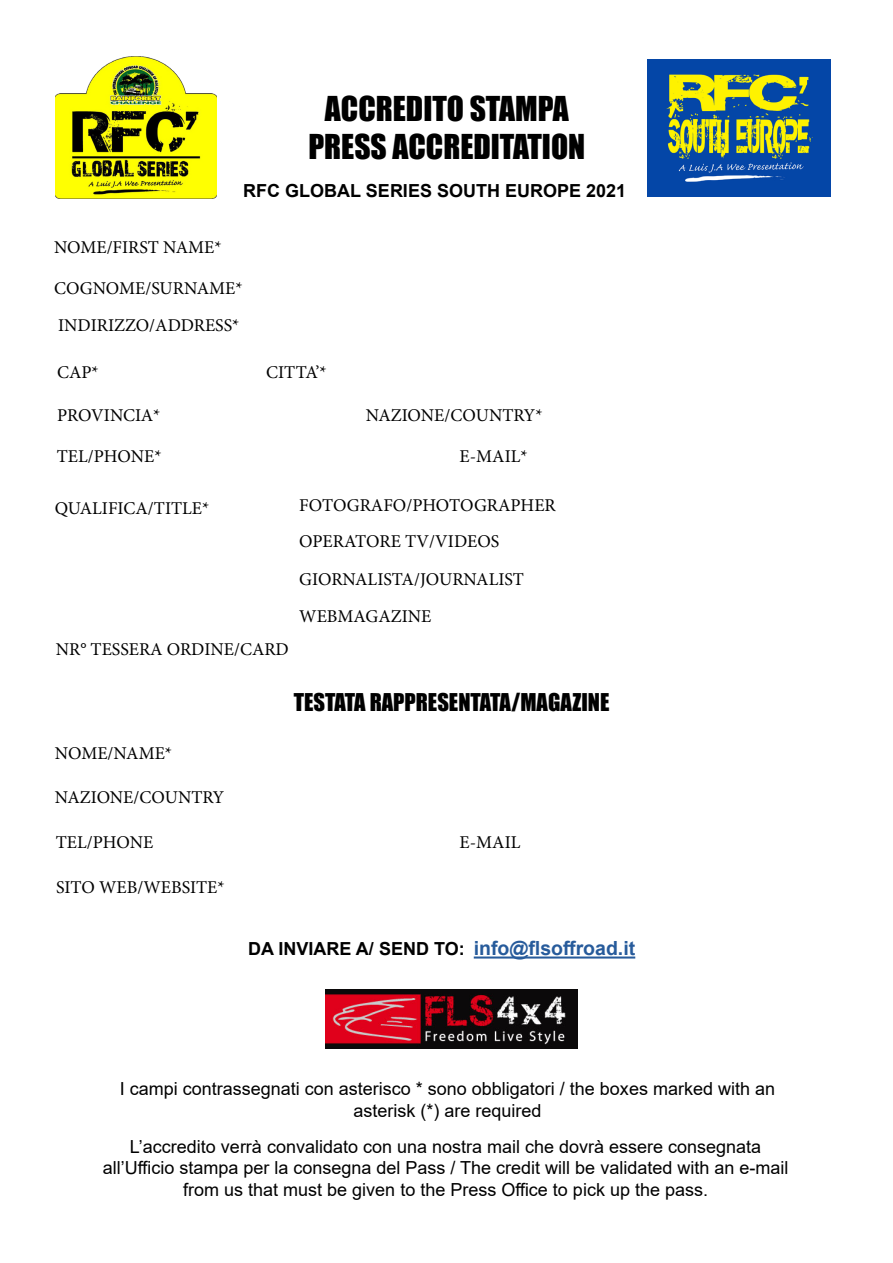
<style>
.page{position:relative;width:893px;height:1263px;background:#fff}
.page>*{position:absolute;margin:0;border:0;box-sizing:border-box;transform-origin:0 0}
.t1{font:31.5px/37.8px "Impact";color:#000;text-align:center}
.t2{font:22.5px "Impact";color:#000}
.t3{font:18px/21.6px "Arial";color:#000;text-align:center}
.t4{font:18px/36.9px "Minion Pro";color:#000}
.t5{font:700 18px "Arial";color:#000}
.s1{font-size:19.5px;color:#275b9b}
</style>
<div class="page">
<img style="left:325px;top:989px;width:252px;height:59px">
<img style="left:55px;top:56px;width:161px;height:143px">
<hr style="left:474px;top:956px;width:161px;height:2px;background:#275b9b">
<img style="left:648px;top:60px;width:182px;height:137px">
<h1 class="t1" style="left:308px;top:89px;width:278px">ACCREDITO STAMPA<br>PRESS ACCREDITATION</h1>
<p class="t5" style="left:243px;top:178px;width:384px">RFC GLOBAL SERIES SOUTH EUROPE 2021</p>
<p class="t4" style="left:54px;top:229px;width:169px">NOME/FIRST NAME*</p>
<p class="t4" style="left:54px;top:269px;width:190px">COGNOME/SURNAME*<br>INDIRIZZO/ADDRESS*</p>
<p class="t4" style="left:57px;top:353px;width:43px">CAP*</p>
<p class="t4" style="left:266px;top:353px;width:62px">CITTA’*</p>
<p class="t4" style="left:57px;top:397px;width:105px">PROVINCIA*</p>
<p class="t4" style="left:366px;top:397px;width:178px">NAZIONE/COUNTRY*</p>
<p class="t4" style="left:57px;top:438px;width:106px">TEL/PHONE*</p>
<p class="t4" style="left:460px;top:438px;width:70px">E-MAIL*</p>
<p class="t4" style="left:55px;top:490px;width:156px">QUALIFICA/TITLE*</p>
<p class="t4" style="left:299px;top:487px;width:258px;line-height:36.2px">FOTOGRAFO/PHOTOGRAPHER<br>OPERATORE TV/VIDEOS</p>
<p class="t4" style="left:299px;top:561px;width:226px;line-height:36.5px">GIORNALISTA/JOURNALIST<br>WEBMAGAZINE</p>
<p class="t4" style="left:56px;top:631px;width:235px">NR° TESSERA ORDINE/CARD</p>
<p class="t2" style="left:294px;top:685px;width:317px">TESTATA RAPPRESENTATA/MAGAZINE</p>
<p class="t4" style="left:55px;top:734px;width:119px">NOME/NAME*</p>
<p class="t4" style="left:55px;top:779px;width:171px">NAZIONE/COUNTRY</p>
<p class="t4" style="left:56px;top:824px;width:99px">TEL/PHONE</p>
<p class="t4" style="left:460px;top:824px;width:62px">E-MAIL</p>
<p class="t4" style="left:56px;top:868px;width:170px">SITO WEB/WEBSITE*</p>
<p class="t5" style="left:248px;top:936px;width:388px">DA INVIARE A/ SEND TO: <span class="s1">info@flsoffroad.it</span></p>
<p class="t3" style="left:120px;top:1078px;width:657px">I campi contrassegnati con asterisco * sono obbligatori / the boxes marked with an asterisk (*) are required</p>
<p class="t3" style="left:103px;top:1135px;width:687px">L’accredito verrà convalidato con una nostra mail che dovrà essere consegnata all’Ufficio stampa per la consegna del Pass / The credit will be validated with an e-mail from us that must be given to the Press Office to pick up the pass.</p>
</div>
